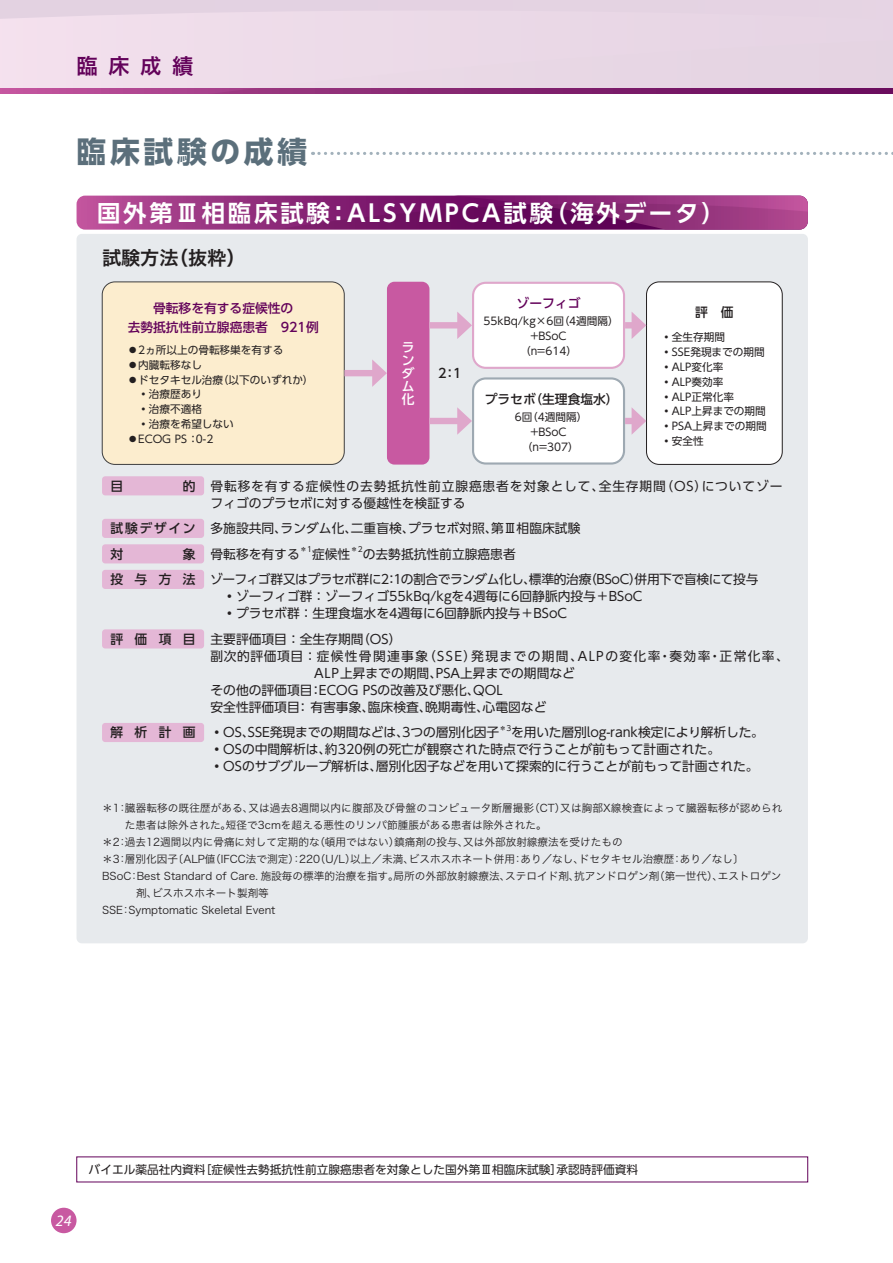
<style>
.page{position:relative;width:893px;height:1263px;background:#fff}
.page>*{position:absolute;margin:0;border:0;box-sizing:border-box;transform-origin:0 0}
.中見出し_見開き用{font:700 29.7px "UD Shin Go Pro";letter-spacing:.125em;color:#5b6f7b}
.小見出し{font:700 23.4px "UD Shin Go Pro De";letter-spacing:.12em;color:#fff}
.大見出し{font:21.3px "Hira Kaku Pro W6";color:#63025a}
.t1{font:19.2px "Hira Kaku Pro W6";color:#231f20}
.t2{font:italic 15.9px "Myriad Pro";color:#fff}
.t3{font:12.75px "UD Shin Go Pro";color:#231f20}
.t4{font:12.75px/17px "UD Shin Go Pro";letter-spacing:.085em;color:#231f20}
.t5{font:12.75px/17px "UD Shin Go Pro";letter-spacing:.065em;color:#231f20}
.t6{font:12.75px "UD Shin Go Pro";letter-spacing:-.03em;color:#231f20}
.t7{font:500 12.75px "UD Shin Go Pro";color:#63025a}
.t8{font:500 12.75px "UD Shin Go Pro";letter-spacing:.135em;color:#231f20}
.t9{font:500 12.75px "UD Shin Go Pro";color:#231f20}
.t10{font:500 12.75px/12.8px "UD Shin Go Pro";color:#fff;text-align:justify}
.引用{font:11.7px "UD Shin Go Pro";color:#231f20}
.注{font:10.65px/17px "Hira Kaku Pro W3";color:#231f20}
.t11{font:10.65px "UD Shin Go Pro";color:#231f20}
.t12{font:7.5px "UD Shin Go Pro";color:#231f20}
</style>
<div class="page">
<svg style="left:0;top:88px;width:893px;height:6px;background:#8d2b77"></svg>
<div style="left:0;top:0;width:893px;height:88px;background:#ead8e6"></div>
<div style="left:51px;top:1208px;width:26px;height:25px;background:#c859a1;border-radius:50%"></div>
<div style="left:77px;top:234px;width:731px;height:709px;background:#e7eaed;border-radius:5px"></div>
<svg style="left:313px;top:152px;width:580px;height:3px"></svg>
<svg style="left:77px;top:196px;width:731px;height:34px;background:#8c2b78"></svg>
<div style="left:102px;top:476px;width:102px;height:19px;background:#e4b7d6;border-radius:3px"></div>
<div style="left:102px;top:519px;width:102px;height:19px;background:#e4b7d6;border-radius:3px"></div>
<div style="left:102px;top:544px;width:102px;height:19px;background:#e4b7d6;border-radius:3px"></div>
<div style="left:102px;top:570px;width:102px;height:19px;background:#e4b7d6;border-radius:3px"></div>
<div style="left:102px;top:629px;width:102px;height:19px;background:#e4b7d6;border-radius:3px"></div>
<div style="left:102px;top:723px;width:102px;height:19px;background:#e4b7d6;border-radius:3px"></div>
<div style="left:102px;top:282px;width:242px;height:182px;background:#fcedce;border-radius:13px"></div>
<div style="left:102px;top:282px;width:242px;height:183px;border:1px solid #3e3e3f;border-radius:13px"></div>
<div style="left:473px;top:283px;width:151px;height:85px;background:#fff;border-radius:13px"></div>
<div style="left:472px;top:282px;width:153px;height:87px;border:2px solid #dfa7cb;border-radius:13px"></div>
<div style="left:646px;top:282px;width:136px;height:182px;background:#fff;border-radius:13px"></div>
<div style="left:646px;top:282px;width:136px;height:183px;border:1px solid #231f20;border-radius:13px"></div>
<div style="left:473px;top:378px;width:151px;height:85px;background:#fff;border-radius:13px"></div>
<div style="left:472px;top:377px;width:153px;height:88px;border:2px solid #9ea9b2;border-radius:13px"></div>
<div style="left:387px;top:282px;width:42px;height:183px;background:#c859a1;border-radius:7px"></div>
<div style="left:429px;top:322px;width:34px;height:6px;background:#dfa7cb"></div>
<svg style="left:457px;top:312px;width:15px;height:27px"></svg>
<div style="left:625px;top:322px;width:12px;height:6px;background:#dfa7cb"></div>
<svg style="left:632px;top:312px;width:14px;height:27px"></svg>
<div style="left:344px;top:370px;width:34px;height:6px;background:#dfa7cb"></div>
<svg style="left:372px;top:359px;width:15px;height:28px"></svg>
<div style="left:429px;top:418px;width:34px;height:6px;background:#dfa7cb"></div>
<svg style="left:457px;top:407px;width:15px;height:28px"></svg>
<div style="left:625px;top:418px;width:12px;height:6px;background:#dfa7cb"></div>
<svg style="left:632px;top:408px;width:14px;height:26px"></svg>
<p class="大見出し" style="left:77px;top:47px;width:118px">臨床成績</p>
<p class="中見出し_見開き用" style="left:77px;top:128px;width:232px">臨床試験の成績</p>
<p class="小見出し" style="left:97px;top:194px;width:629px">国外第Ⅲ相臨床試験：ALSYMPCA試験（海外データ）</p>
<p class="t1" style="left:102px;top:240px;width:145px">試験方法（抜粋）</p>
<p class="t7" style="left:153px;top:298px;width:142px">骨転移を有する症候性の</p>
<p class="t7" style="left:128px;top:317px;width:193px">去勢抵抗性前立腺癌患者　921例</p>
<p class="t11" style="left:128px;top:341px;width:157px">◦2ヵ所以上の骨転移巣を有する</p>
<p class="t11" style="left:128px;top:356px;width:76px">◦内臓転移なし</p>
<p class="t11" style="left:128px;top:371px;width:188px">◦ドセタキセル治療（以下のいずれか）</p>
<p class="t11" style="left:138px;top:386px;width:65px">◦治療歴あり</p>
<p class="t11" style="left:138px;top:401px;width:65px">◦治療不適格</p>
<p class="t11" style="left:138px;top:416px;width:97px">◦治療を希望しない</p>
<p class="t11" style="left:128px;top:430px;width:87px">◦ECOG PS ：0-2</p>
<p class="t10" style="left:402px;top:341px;width:14px">ランダム化</p>
<p class="t8" style="left:438px;top:363px;width:25px">2：1</p>
<p class="t7" style="left:517px;top:293px;width:65px">ゾーフィゴ</p>
<p class="t11" style="left:484px;top:312px;width:137px">55kBq/kg×6回（4週間隔）</p>
<p class="t11" style="left:530px;top:327px;width:38px">+BSoC</p>
<p class="t11" style="left:520px;top:342px;width:58px">（n=614）</p>
<p class="t9" style="left:485px;top:388px;width:135px">プラセボ（生理食塩水）</p>
<p class="t11" style="left:515px;top:408px;width:74px">6回（4週間隔）</p>
<p class="t11" style="left:530px;top:423px;width:38px">+BSoC</p>
<p class="t11" style="left:522px;top:438px;width:58px">（n=307）</p>
<p class="t8" style="left:695px;top:302px;width:40px">評　価</p>
<p class="t11" style="left:661px;top:328px;width:65px">◦全生存期間</p>
<p class="t11" style="left:661px;top:343px;width:105px">◦SSE発現までの期間</p>
<p class="t11" style="left:661px;top:358px;width:64px">◦ALP変化率</p>
<p class="t11" style="left:661px;top:373px;width:64px">◦ALP奏効率</p>
<p class="t11" style="left:661px;top:388px;width:74px">◦ALP正常化率</p>
<p class="t11" style="left:661px;top:403px;width:106px">◦ALP上昇までの期間</p>
<p class="t11" style="left:661px;top:418px;width:107px">◦PSA上昇までの期間</p>
<p class="t11" style="left:661px;top:433px;width:44px">◦安全性</p>
<p class="t8" style="left:111px;top:475px;width:14px">目</p>
<p class="t8" style="left:183px;top:475px;width:14px">的</p>
<p class="t8" style="left:111px;top:518px;width:87px">試験デザイン</p>
<p class="t8" style="left:111px;top:543px;width:14px">対</p>
<p class="t8" style="left:183px;top:543px;width:14px">象</p>
<p class="t8" style="left:111px;top:569px;width:87px">投与方法</p>
<p class="t8" style="left:111px;top:629px;width:87px">評価項目</p>
<p class="t8" style="left:111px;top:722px;width:87px">解析計画</p>
<p class="t5" style="left:210px;top:477px;width:573px">骨転移を有する症候性の去勢抵抗性前立腺癌患者を対象として、全生存期間（OS）についてゾーフィゴのプラセボに対する優越性を検証する</p>
<p class="t3" style="left:210px;top:518px;width:371px">多施設共同、ランダム化、二重盲検、プラセボ対照、第Ⅲ相臨床試験</p>
<p class="t3" style="left:210px;top:544px;width:91px">骨転移を有する</p>
<p class="t12" style="left:300px;top:543px;width:14px">＊1</p>
<p class="t3" style="left:312px;top:544px;width:40px">症候性</p>
<p class="t12" style="left:350px;top:543px;width:14px">＊2</p>
<p class="t3" style="left:363px;top:544px;width:155px">の去勢抵抗性前立腺癌患者</p>
<p class="t6" style="left:210px;top:569px;width:550px">ゾーフィゴ群又はプラセボ群に2：1の割合でランダム化し、標準的治療（BSoC）併用下で盲検にて投与</p>
<p class="t3" style="left:223px;top:586px;width:421px">◦ゾーフィゴ群：ゾーフィゴ55kBq/kgを4週毎に6回静脈内投与＋BSoC</p>
<p class="t3" style="left:223px;top:603px;width:345px">◦プラセボ群：生理食塩水を4週毎に6回静脈内投与＋BSoC</p>
<p class="t3" style="left:210px;top:629px;width:192px">主要評価項目：全生存期間（OS）</p>
<p class="t4" style="left:314px;top:647px;width:476px;text-indent:-104px">副次的評価項目：症候性骨関連事象（SSE）発現までの期間、ALPの変化率・奏効率・正常化率、<br>ALP上昇までの期間、PSA上昇までの期間など</p>
<p class="t3" style="left:210px;top:680px;width:294px">その他の評価項目：ECOG PSの改善及び悪化、QOL</p>
<p class="t3" style="left:210px;top:697px;width:337px">安全性評価項目： 有害事象、臨床検査、晩期毒性、心電図など</p>
<p class="t3" style="left:210px;top:722px;width:290px">◦OS、SSE発現までの期間などは、3つの層別化因子</p>
<p class="t12" style="left:499px;top:722px;width:14px">＊3</p>
<p class="t3" style="left:511px;top:722px;width:254px">を用いた層別log-rank検定により解析した。</p>
<p class="t3" style="left:210px;top:739px;width:511px">◦OSの中間解析は、約320例の死亡が観察された時点で行うことが前もって計画された。</p>
<p class="t3" style="left:210px;top:756px;width:550px">◦OSのサブグループ解析は、層別化因子などを用いて探索的に行うことが前もって計画された。</p>
<p class="注" style="left:125px;top:798px;width:659px;text-indent:-23px">＊1：臓器転移の既往歴がある、又は過去8週間以内に腹部及び骨盤のコンピュータ断層撮影（CT）又は胸部X線検査によって臓器転移が認められた患者は除外された。短径で3cmを超える悪性のリンパ節腫脹がある患者は除外された。</p>
<p class="注" style="left:102px;top:832px;width:522px">＊2：過去12週間以内に骨痛に対して定期的な（頓用ではない）鎮痛剤の投与、又は外部放射線療法を受けたもの</p>
<p class="注" style="left:102px;top:849px;width:643px">＊3：層別化因子〔ALP値（IFCC法で測定）：220（U/L）以上／未満、ビスホスホネート併用：あり／なし、ドセタキセル治療歴：あり／なし〕</p>
<p class="注" style="left:136px;top:866px;width:647px;text-indent:-34px">BSoC：Best Standard of Care. 施設毎の標準的治療を指す。局所の外部放射線療法、ステロイド剤、抗アンドロゲン剤（第一世代）、エストロゲン剤、ビスホスホネート製剤等</p>
<p class="注" style="left:102px;top:900px;width:175px">SSE：Symptomatic Skeletal Event</p>
<h3 class="t2" style="left:56px;top:1211px;width:17px">24</h3>
<p class="引用" style="left:89px;top:1160px;width:551px">バイエル薬品社内資料［症候性去勢抵抗性前立腺癌患者を対象とした国外第Ⅲ相臨床試験］承認時評価資料</p>
</div>
